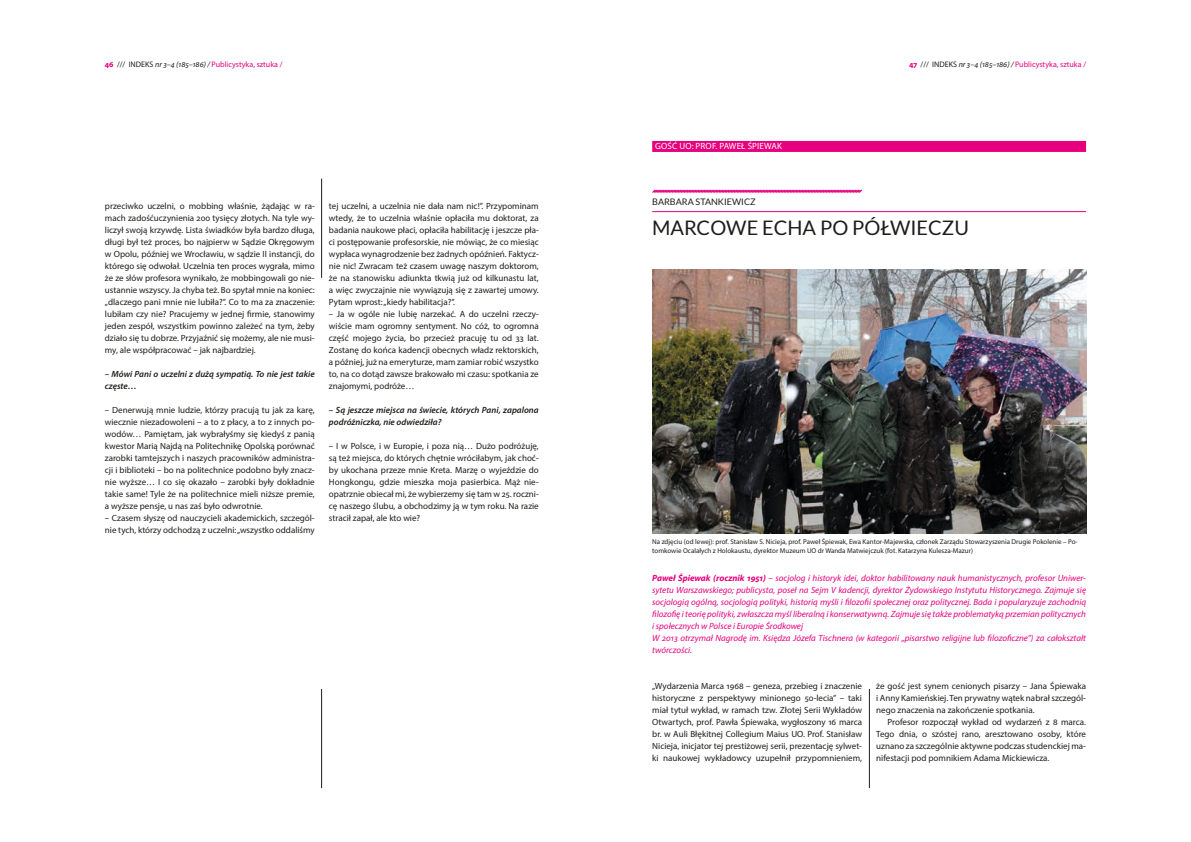
<style>
.page{position:relative;width:1191px;height:842px;background:#fff}
.page>*{position:absolute;margin:0;border:0;box-sizing:border-box;transform-origin:0 0}
.t1{font:20px "Lato";color:#1d1d1b}
.t2{font:9px/12px "Myriad Pro";color:#1d1d1b;text-align:justify}
.t3{font:italic 9px/12px "Myriad Pro";color:#e6007e}
.t4{font:italic 600 9px/12px "Myriad Pro";color:#1d1d1b}
.t5{font:9px "Myriad Pro";letter-spacing:.02em;color:#fff}
.t6{font:9px "Lato";color:#1d1d1b}
.t7{font:8px "Myriad Pro";color:#e6007e}
.t8{font:7px/8.4px "Myriad Pro";color:#1d1d1b}
.s1{font-weight:700}
.s2{color:#1d1d1b}
.s3{font-style:italic;color:#1d1d1b}
</style>
<div class="page">
<hr style="left:869px;top:689px;width:1px;height:99px;background:#1d1d1b">
<hr style="left:321px;top:689px;width:1px;height:99px;background:#1d1d1b">
<hr style="left:321px;top:179px;width:1px;height:99px;background:#1d1d1b">
<img style="left:652px;top:269px;width:434px;height:264px">
<svg style="left:652px;top:189px;width:210px;height:4px"></svg>
<hr style="left:652px;top:211px;width:434px;height:1px;background:#e6007e">
<div style="left:652px;top:141px;width:434px;height:11px;background:#e6007e"></div>
<p class="t7" style="left:105px;top:59px;width:179px"><span class="s1">46</span> <span class="s2">/// INDEKS</span> <span class="s3">nr 3–4 (185–186) /</span> Publicystyka, sztuka /</p>
<p class="t7" style="left:909px;top:59px;width:178px"><span class="s1">47</span> <span class="s2">/// INDEKS</span> <span class="s3">nr 3–4 (185–186) /</span> Publicystyka, sztuka /</p>
<p class="t2" style="left:105px;top:200px;width:211px">przeciwko uczelni, o mobbing właśnie, żądając w ra&shy;mach zadośćuczynienia 200 tysięcy złotych. Na tyle wy&shy;liczył swoją krzywdę. Lista świadków była bardzo długa, długi był też proces, bo najpierw w Sądzie Okręgowym w Opolu, później we Wrocławiu, w sądzie II instancji, do którego się odwołał. Uczelnia ten proces wygrała, mimo że ze słów profesora wynikało, że mobbingowali go nie&shy;ustannie wszyscy. Ja chyba też. Bo spytał mnie na koniec: „dlaczego pani mnie nie lubiła?”. Co to ma za znaczenie: lubiłam czy nie? Pracujemy w jednej firmie, stanowimy jeden zespół, wszystkim powinno zależeć na tym, żeby działo się tu dobrze. Przyjaźnić się możemy, ale nie musi&shy;my, ale współpracować – jak najbardziej.</p>
<p class="t4" style="left:105px;top:368px;width:211px">– Mówi Pani o uczelni z dużą sympatią. To nie jest takie częste…</p>
<p class="t2" style="left:105px;top:404px;width:211px">– Denerwują mnie ludzie, którzy pracują tu jak za karę, wiecznie niezadowoleni – a to z płacy, a to z innych po&shy;wodów… Pamiętam, jak wybrałyśmy się kiedyś z panią kwestor Marią Najdą na Politechnikę Opolską porównać zarobki tamtejszych i naszych pracowników administra&shy;cji i biblioteki – bo na politechnice podobno były znacz&shy;nie wyższe… I co się okazało – zarobki były dokładnie takie same! Tyle że na politechnice mieli niższe premie, a wyższe pensje, u nas zaś było odwrotnie.</p>
<p class="t2" style="left:105px;top:512px;width:211px">– Czasem słyszę od nauczycieli akademickich, szczegól&shy;nie tych, którzy odchodzą z uczelni: „wszystko oddaliśmy</p>
<p class="t2" style="left:329px;top:200px;width:211px">tej uczelni, a uczelnia nie dała nam nic!”. Przypominam wtedy, że to uczelnia właśnie opłaciła mu doktorat, za badania naukowe płaci, opłaciła habilitację i jeszcze pła&shy;ci postępowanie profesorskie, nie mówiąc, że co miesiąc wypłaca wynagrodzenie bez żadnych opóźnień. Faktycz&shy;nie nic! Zwracam też czasem uwagę naszym doktorom, że na stanowisku adiunkta tkwią już od kilkunastu lat, a więc zwyczajnie nie wywiązują się z zawartej umowy.<br>Pytam wprost: „kiedy habilitacja?”.</p>
<p class="t2" style="left:329px;top:308px;width:211px">– Ja w ogóle nie lubię narzekać. A do uczelni rzeczy&shy;wiście mam ogromny sentyment. No cóż, to ogromna część mojego życia, bo przecież pracuję tu od 33 lat.<br>Zostanę do końca kadencji obecnych władz rektorskich, a później, już na emeryturze, mam zamiar robić wszystko to, na co dotąd zawsze brakowało mi czasu: spotkania ze znajomymi, podróże…</p>
<p class="t4" style="left:329px;top:404px;width:211px">– Są jeszcze miejsca na świecie, których Pani, zapalona podróżniczka, nie odwiedziła?</p>
<p class="t2" style="left:329px;top:440px;width:211px">– I w Polsce, i w Europie, i poza nią… Dużo podróżuję, są też miejsca, do których chętnie wróciłabym, jak choć&shy;by ukochana przeze mnie Kreta. Marzę o wyjeździe do Hongkongu, gdzie mieszka moja pasierbica. Mąż nie&shy;opatrznie obiecał mi, że wybierzemy się tam w 25. roczni&shy;cę naszego ślubu, a obchodzimy ją w tym roku. Na razie stracił zapał, ale kto wie?</p>
<p class="t5" style="left:655px;top:141px;width:128px">GOŚĆ UO: PROF. PAWEŁ ŚPIEWAK</p>
<p class="t6" style="left:652px;top:196px;width:105px">BARBARA STANKIEWICZ</p>
<h1 class="t1" style="left:652px;top:216px;width:318px">MARCOWE ECHA PO PÓŁWIECZU</h1>
<p class="t8" style="left:652px;top:538px;width:427px">Na zdjęciu (od lewej): prof. Stanisław S. Nicieja, prof. Paweł Śpiewak, Ewa Kantor-Majewska, członek Zarządu Stowarzyszenia Drugie Pokolenie – Po&shy;tomkowie Ocalałych z Holokaustu, dyrektor Muzeum UO dr Wanda Matwiejczuk (fot. Katarzyna Kulesza-Mazur)</p>
<p class="t3" style="left:652px;top:572px;width:435px"><span class="s1">Paweł Śpiewak (rocznik 1951)</span> – socjolog i historyk idei, doktor habilitowany nauk humanistycznych, profesor Uniwer&shy;sytetu Warszawskiego; publicysta, poseł na Sejm V kadencji, dyrektor Żydowskiego Instytutu Historycznego. Zajmuje się socjologią ogólną, socjologią polityki, historią myśli i filozofii społecznej oraz politycznej. Bada i popularyzuje zachodnią filozofię i teorię polityki, zwłaszcza myśl liberalną i konserwatywną. Zajmuje się także problematyką przemian politycznych i społecznych w Polsce i Europie Środkowej<br>W 2013 otrzymał Nagrodę im. Księdza Józefa Tischnera (w kategorii „pisarstwo religijne lub filozoficzne”) za całokształt twórczości.</p>
<p class="t2" style="left:652px;top:680px;width:211px">„Wydarzenia Marca 1968 – geneza, przebieg i znaczenie historyczne z perspektywy minionego 50-lecia” – taki miał tytuł wykład, w ramach tzw. Złotej Serii Wykładów Otwartych, prof. Pawła Śpiewaka, wygłoszony 16 marca br. w Auli Błękitnej Collegium Maius UO. Prof. Stanisław Nicieja, inicjator tej prestiżowej serii, prezentację sylwet&shy;ki naukowej wykładowcy uzupełnił przypomnieniem,</p>
<p class="t2" style="left:876px;top:680px;width:211px">że gość jest synem cenionych pisarzy – Jana Śpiewaka i Anny Kamieńskiej. Ten prywatny wątek nabrał szczegól&shy;nego znaczenia na zakończenie spotkania.</p>
<p class="t2" style="left:876px;top:716px;width:211px;text-indent:11px">Profesor rozpoczął wykład od wydarzeń z 8 marca.<br>Tego dnia, o szóstej rano, aresztowano osoby, które uznano za szczególnie aktywne podczas studenckiej ma&shy;nifestacji pod pomnikiem Adama Mickiewicza.</p>
</div>
